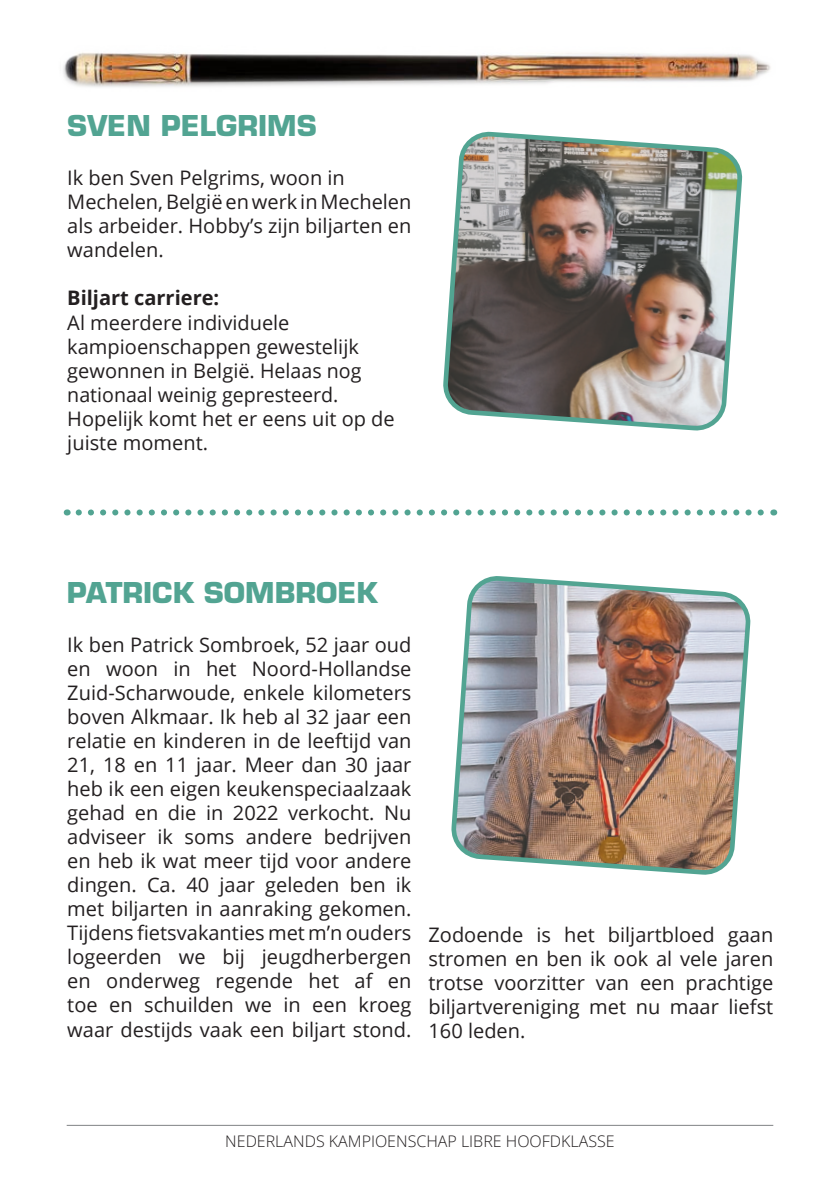
<style>
.page{position:relative;width:840px;height:1191px;background:#fff}
.page>*{position:absolute;margin:0;border:0;box-sizing:border-box;transform-origin:0 0}
.kop{font:700 28px "Eurostile";color:#52a492}
.PT{font:20px/24px "Open Sans";color:#231f20;text-align:justify}
.PT-2{font:700 20px "Open Sans";color:#231f20}
.t1{font:300 16px "Open Sans";color:#231f20}
</style>
<div class="page">
<hr style="left:67px;top:1124px;width:705px;height:1px;background:#808285">
<img style="left:63px;top:52px;width:708px;height:35px">
<img style="left:443px;top:131px;width:300px;height:300px">
<img style="left:451px;top:576px;width:300px;height:299px">
<svg style="left:79px;top:509px;width:685px;height:6px"></svg>
<p class="kop" style="left:67px;top:108px;width:251px">SVEN PELGRIMS</p>
<p class="PT" style="left:67px;top:166px;width:279px">Ik ben Sven Pelgrims, woon in</p>
<p class="PT" style="left:67px;top:190px;width:345px">Mechelen, België en werk in Mechelen als arbeider. Hobby’s zijn biljarten en wandelen.</p>
<p class="PT-2" style="left:67px;top:284px;width:153px">Biljart carriere:</p>
<p class="PT" style="left:67px;top:310px;width:329px;text-align:left">Al meerdere individuele kampioenschappen gewestelijk gewonnen in België. Helaas nog nationaal weinig gepresteerd.<br>Hopelijk komt het er eens uit op de juiste moment.</p>
<p class="kop" style="left:67px;top:575px;width:312px">PATRICK SOMBROEK</p>
<p class="PT" style="left:67px;top:632px;width:345px">Ik ben Patrick Sombroek, 52 jaar oud en woon in het Noord-Hollandse Zuid-Scharwoude, enkele kilometers boven Alkmaar. Ik heb al 32 jaar een relatie en kinderen in de leeftijd van 21, 18 en 11 jaar. Meer dan 30 jaar heb ik een eigen keukenspeciaalzaak gehad en die in 2022 verkocht. Nu adviseer ik soms andere bedrijven en heb ik wat meer tijd voor andere dingen. Ca. 40 jaar geleden ben ik met biljarten in aanraking gekomen.<br>Tijdens fietsvakanties met m’n ouders logeerden we bij jeugdherbergen en onderweg regende het af en toe en schuilden we in een kroeg waar destijds vaak een biljart stond.</p>
<p class="PT" style="left:428px;top:922px;width:346px">Zodoende is het biljartbloed gaan stromen en ben ik ook al vele jaren trotse voorzitter van een prachtige biljartvereniging met nu maar liefst 160 leden.</p>
<p class="t1" style="left:225px;top:1130px;width:390px">NEDERLANDS KAMPIOENSCHAP LIBRE HOOFDKLASSE</p>
</div>
